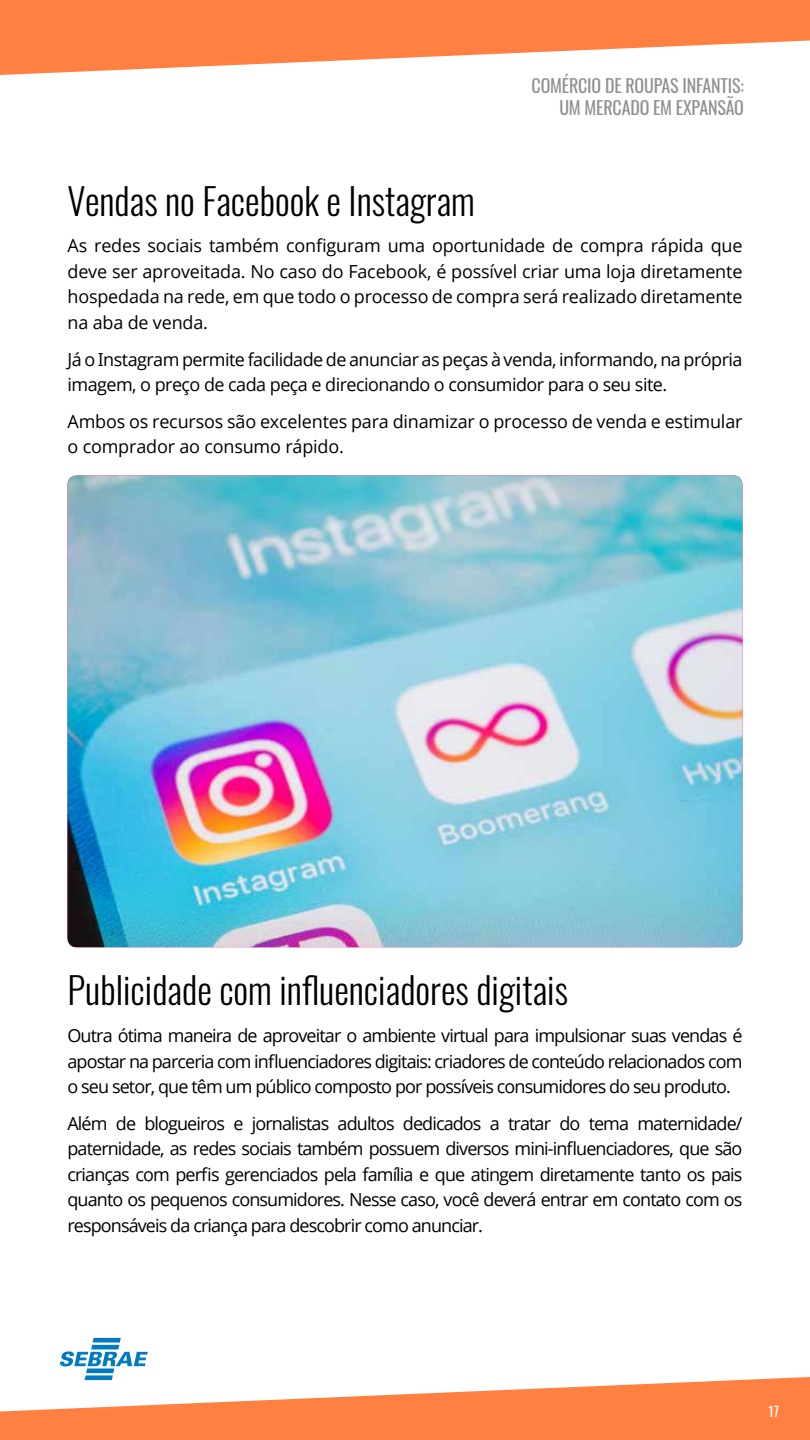
<style>
.page{position:relative;width:810px;height:1440px;background:#fff}
.page>*{position:absolute;margin:0;border:0;box-sizing:border-box;transform-origin:0 0}
.t1{font:300 36.75px "Oswald";color:#000}
.t2{font:18px/25.5px "Open Sans";letter-spacing:-.03em;color:#000;text-align:justify}
.t3{font:18px/25.5px "Open Sans";letter-spacing:-.01em;color:#000}
.t4{font:18px/22.5px "Oswald";letter-spacing:-.01em;color:#919191;text-align:right}
.t5{font:13.5px "Oswald";color:#fff}
</style>
<div class="page">
<img style="left:68px;top:476px;width:674px;height:471px">
<svg style="left:0;top:0;width:810px;height:75px;fill:#ff8041"></svg>
<svg style="left:0;top:1377px;width:810px;height:63px;fill:#ff8041"></svg>
<svg style="left:60px;top:1338px;width:88px;height:42px"></svg>
<p class="t4" style="left:532px;top:72px;width:214px">COMÉRCIO DE ROUPAS INFANTIS:<br>UM MERCADO EM EXPANSÃO</p>
<h1 class="t1" style="left:68px;top:168px;width:409px">Vendas no Facebook e Instagram</h1>
<p class="t2" style="left:68px;top:233px;width:677px">As redes sociais também configuram uma oportunidade de compra rápida que deve ser aproveitada. No caso do Facebook, é possível criar uma loja diretamente hospedada na rede, em que todo o processo de compra será realizado diretamente na aba de venda.</p>
<p class="t2" style="left:68px;top:346px;width:677px">Já o Instagram permite facilidade de anunciar as peças à venda, informando, na própria imagem, o preço de cada peça e direcionando o consumidor para o seu site.</p>
<p class="t3" style="left:68px;top:408px;width:677px">Ambos os recursos são excelentes para dinamizar o processo de venda e estimular o comprador ao consumo rápido.</p>
<h1 class="t1" style="left:68px;top:958px;width:502px">Publicidade com influenciadores digitais</h1>
<p class="t2" style="left:68px;top:1022px;width:677px">Outra ótima maneira de aproveitar o ambiente virtual para impulsionar suas vendas é apostar na parceria com influenciadores digitais: criadores de conteúdo relacionados com o seu setor, que têm um público composto por possíveis consumidores do seu produto.</p>
<p class="t2" style="left:68px;top:1110px;width:677px">Além de blogueiros e jornalistas adultos dedicados a tratar do tema maternidade/ paternidade, as redes sociais também possuem diversos mini-influenciadores, que são crianças com perfis gerenciados pela família e que atingem diretamente tanto os pais quanto os pequenos consumidores. Nesse caso, você deverá entrar em contato com os responsáveis da criança para descobrir como anunciar.</p>
<p class="t5" style="left:768px;top:1399px;width:12px">17</p>
</div>
